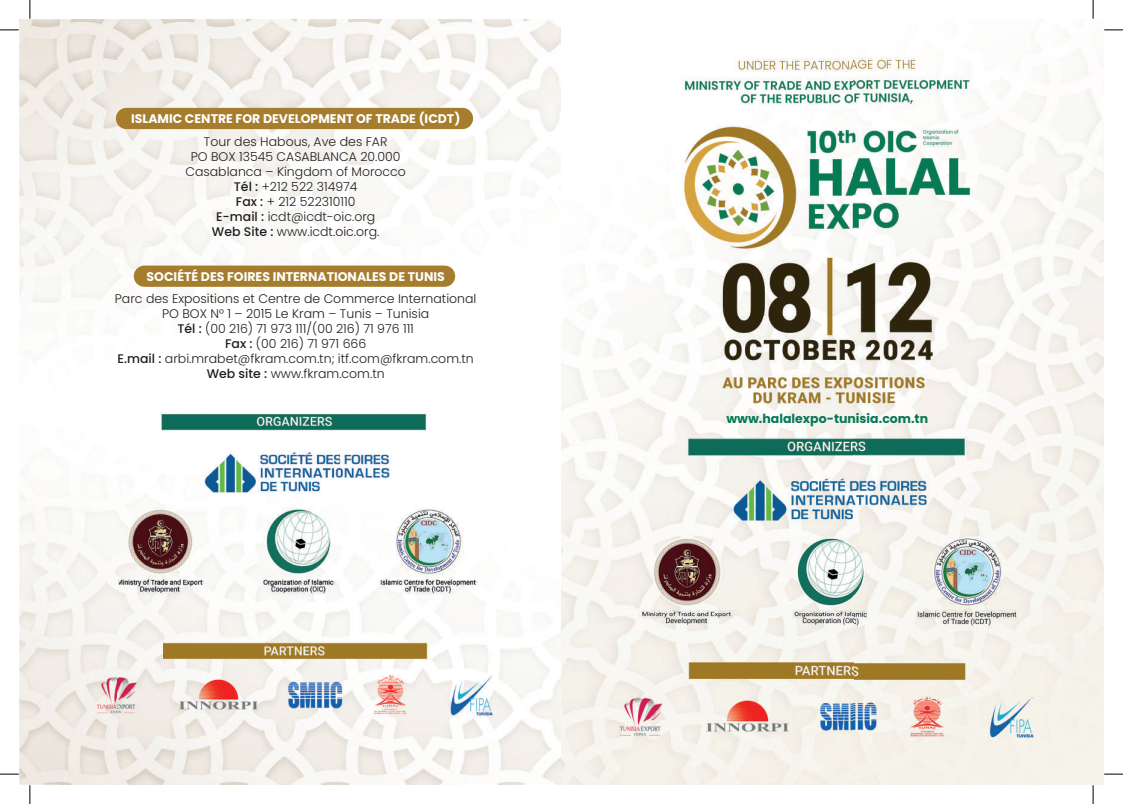
<style>
.page{position:relative;width:1123px;height:804px;background:#fff}
.page>*{position:absolute;margin:0;border:0;box-sizing:border-box;transform-origin:0 0}
.t1{font:300 12.5px/15px "Poppins";color:#231f20;text-align:center}
.t2{font:700 12.5px "Poppins";color:#fff}
.t3{font:700 12.5px "Poppins";color:#097857}
.s1{font-weight:500}
</style>
<div class="page">
<img style="left:520px;top:632px;width:41px;height:153px">
<img style="left:19px;top:473px;width:42px;height:312px">
<img style="left:61px;top:739px;width:459px;height:46px">
<svg style="left:19px;top:19px;width:42px;height:284px;fill:#f3eee9"></svg>
<img style="left:61px;top:19px;width:500px;height:295px">
<img style="left:561px;top:23px;width:542px;height:762px">
<img style="left:30px;top:412px;width:530px;height:327px">
<div style="left:134px;top:266px;width:321px;height:21px;background:#a57d2d;border-radius:11px"></div>
<div style="left:116px;top:108px;width:357px;height:21px;background:#a57d2d;border-radius:11px"></div>
<svg style="left:0;top:29px;width:19px;height:2px"></svg>
<svg style="left:1104px;top:29px;width:19px;height:2px"></svg>
<svg style="left:0;top:773px;width:19px;height:2px"></svg>
<svg style="left:1104px;top:773px;width:19px;height:2px"></svg>
<svg style="left:29px;top:0;width:2px;height:19px"></svg>
<svg style="left:29px;top:785px;width:2px;height:19px"></svg>
<svg style="left:1092px;top:0;width:2px;height:19px"></svg>
<svg style="left:1092px;top:785px;width:2px;height:19px"></svg>
<p class="t2" style="left:131px;top:112px;width:331px">ISLAMIC CENTRE FOR DEVELOPMENT OF TRADE (ICDT)</p>
<p class="t1" style="left:185px;top:134px;width:222px">Tour des Habous, Ave des FAR<br>PO BOX 13545 CASABLANCA 20.000<br>Casablanca – Kingdom of Morocco<br><span class="s1">Tél :</span> +212 522 314974<br><span class="s1">Fax :</span> + 212 522310110<br><span class="s1">E-mail :</span> icdt@icdt-oic.org<br><span class="s1">Web Site :</span> www.icdt.oic.org.</p>
<p class="t2" style="left:147px;top:269px;width:300px">SOCIÉTÉ DES FOIRES INTERNATIONALES DE TUNIS</p>
<p class="t1" style="left:115px;top:291px;width:363px">Parc des Expositions et Centre de Commerce International PO BOX N° 1 – 2015 Le Kram – Tunis – Tunisia<br><span class="s1">Tél :</span> (00 216) 71 973 111/(00 216) 71 976 111<br><span class="s1">Fax :</span> (00 216) 71 971 666<br><span class="s1">E.mail :</span> arbi.mrabet@fkram.com.tn; itf.com@fkram.com.tn <span class="s1">Web site :</span> www.fkram.com.tn</p>
<p class="t3" style="left:726px;top:411px;width:203px">www.halalexpo-tunisia.com.tn</p>
</div>
